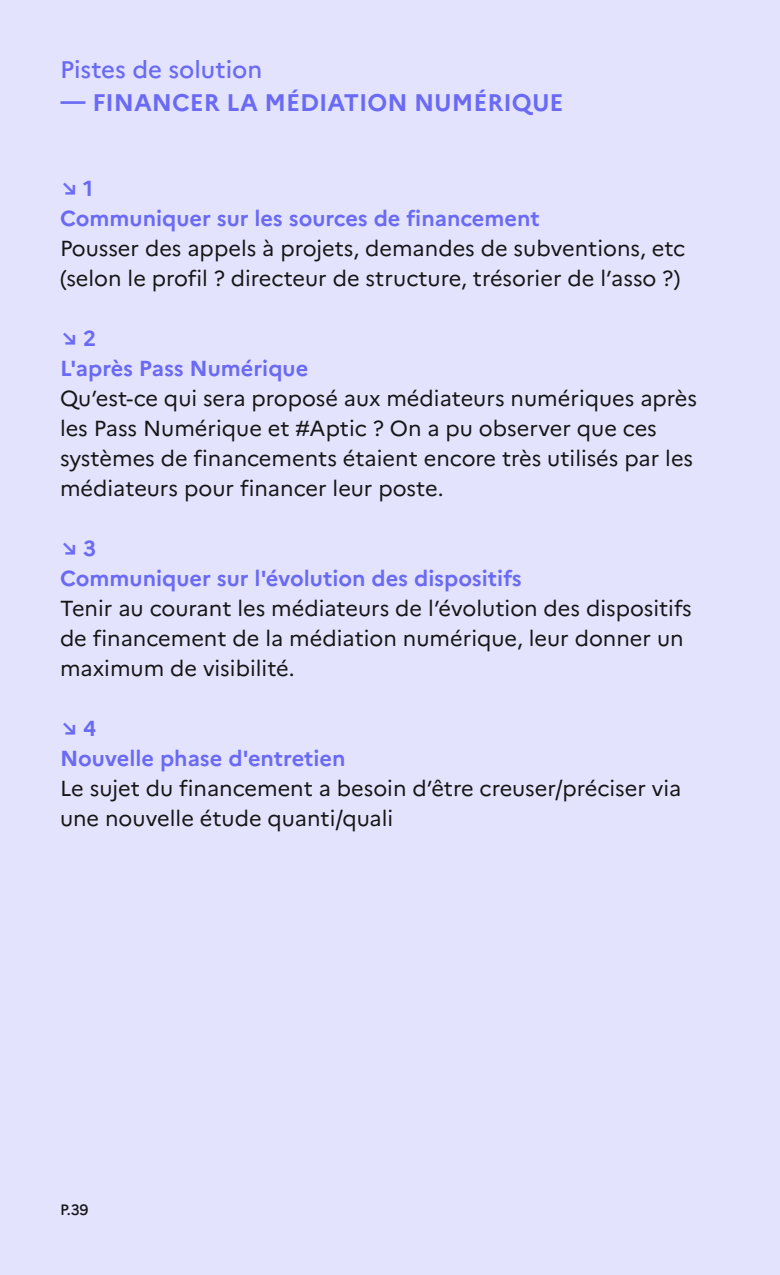
<style>
.page{position:relative;width:780px;height:1275px;background:#e3e3fd}
.page>*{position:absolute;margin:0;border:0;box-sizing:border-box;transform-origin:0 0}
.t1{font:700 24px "Marianne";color:#6a6af4}
.t2{font:500 24px "Marianne";color:#6a6af4}
.t3{font:21.75px/30px "Marianne";color:#161616}
.t4{font:700 21.75px/30px "Marianne";color:#6a6af4}
.t5{font:500 15px "Marianne";color:#161616}
</style>
<div class="page">
<p class="t2" style="left:60px;top:51px;width:204px">Pistes de solution</p>
<p class="t1" style="left:60px;top:84px;width:505px">— FINANCER LA MÉDIATION NUMÉRIQUE</p>
<p class="t4" style="left:60px;top:172px;width:481px">↘ 1<br>Communiquer sur les sources de financement</p>
<p class="t3" style="left:60px;top:232px;width:627px">Pousser des appels à projets, demandes de subventions, etc (selon le profil ? directeur de structure, trésorier de l’asso ?)</p>
<p class="t4" style="left:60px;top:322px;width:250px">↘ 2<br>L'après Pass Numérique</p>
<p class="t3" style="left:60px;top:382px;width:639px">Qu’est-ce qui sera proposé aux médiateurs numériques après les Pass Numérique et #Aptic ? On a pu observer que ces systèmes de financements étaient encore très utilisés par les médiateurs pour financer leur poste.</p>
<p class="t4" style="left:60px;top:532px;width:463px">↘ 3<br>Communiquer sur l'évolution des dispositifs</p>
<p class="t3" style="left:60px;top:592px;width:633px">Tenir au courant les médiateurs de l’évolution des dispositifs de financement de la médiation numérique, leur donner un maximum de visibilité.</p>
<p class="t4" style="left:60px;top:712px;width:287px">↘ 4<br>Nouvelle phase d'entretien</p>
<p class="t3" style="left:60px;top:772px;width:623px">Le sujet du financement a besoin d’être creuser/préciser via une nouvelle étude quanti/quali</p>
<p class="t5" style="left:60px;top:1198px;width:30px">P.39</p>
</div>
